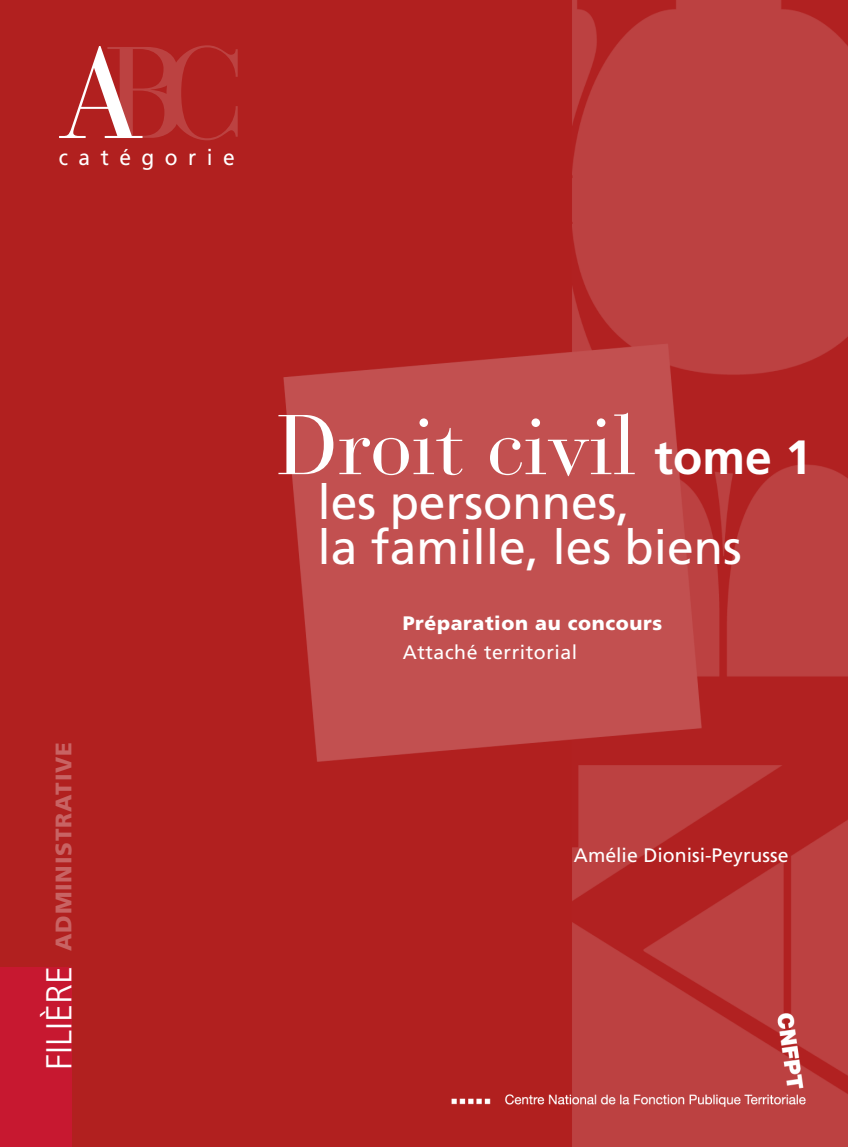
<style>
.page{position:relative;width:848px;height:1147px;background:#fff}
.page>*{position:absolute;margin:0;border:0;box-sizing:border-box;transform-origin:0 0}
.t1{font:129px "Bauer Bodoni";color:#bc4241}
.t2{font:127.65px "Bauer Bodoni";color:#fff}
.t3{font:84px "Bauer Bodoni";color:#fff}
.t4{font:48px/45px "Frutiger";color:#fff}
.t5{font:900 22.5px "Frutiger";letter-spacing:.04em;color:#c86363}
.t6{font:22.05px "Frutiger";letter-spacing:.5em;color:#fff;scale:.95 1}
.t7{font:19.5px "Frutiger";color:#fff}
.t8{font:900 19.5px "Frutiger";letter-spacing:.03em;color:#fff}
.t9{font:19.5px "Frutiger";letter-spacing:.03em;color:#fff}
.s1{font-size:129px;color:#bc4241}
.s2{font-weight:300;font-size:36px;color:#fff}
.s3{font-family:"Frutiger";font-weight:700;font-size:48px}
</style>
<div class="page">
<img style="left:1px;top:0;width:847px;height:1146px">
<div style="left:0;top:967px;width:71px;height:179px;background:#c71830"></div>
<h1 class="t1" style="left:161px;top:47px;width:88px">C</h1>
<h2 class="t2" style="left:58px;top:48px;width:129px">A<span class="s1">B</span></h2>
<p class="t6" style="left:59px;top:149px;width:187px">catégorie</p>
<p class="t5" style="left:55px;top:1069px;width:329px;rotate:-90deg"><span class="s2">FILIÈRE</span> ADMINISTRATIVE</p>
<h3 class="t3" style="left:278px;top:415px;width:536px">Droit civil <span class="s3">tome 1</span></h3>
<p class="t4" style="left:318px;top:483px;width:426px">les personnes,<br>la famille, les biens</p>
<p class="t8" style="left:403px;top:615px;width:261px">Préparation au concours</p>
<p class="t9" style="left:403px;top:644px;width:176px">Attaché territorial</p>
<p class="t7" style="left:574px;top:847px;width:216px">Amélie Dionisi-Peyrusse</p>
</div>
